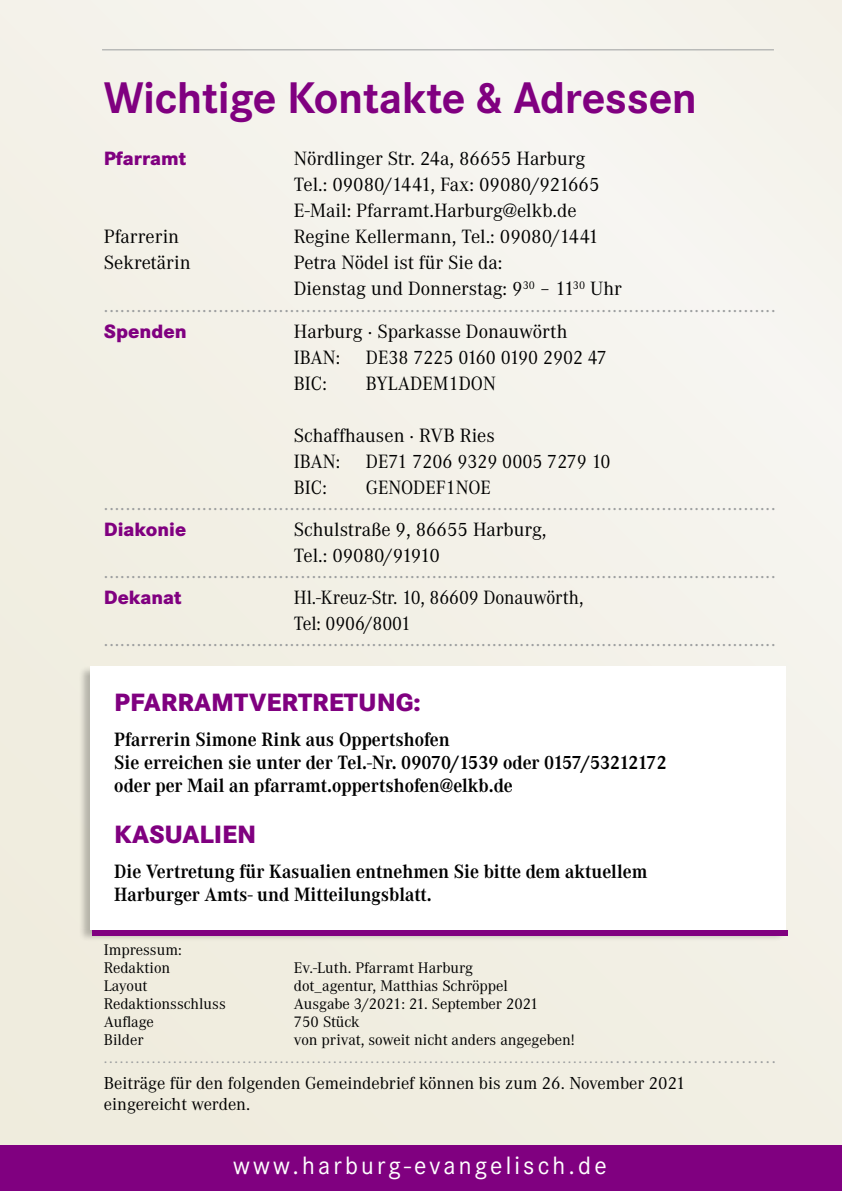
<style>
.page{position:relative;width:842px;height:1191px;background:#f3f1e8}
.page>*{position:absolute;margin:0;border:0;box-sizing:border-box;transform-origin:0 0}
.t1{font:700 46px "Corporate S";letter-spacing:-.01em;color:#800080}
.t2{font:800 26px "Corporate S";color:#800080}
.t3{font:26px "Corporate S";letter-spacing:.125em;color:#fff}
.t4{font:20px "Corporate A";color:#9c9e9f}
.t5{font:20px/26px "Corporate A";color:#000}
.t6{font:700 20px/23px "Corporate A";color:#000;scale:.93 1}
.t7{font:20px "Corporate A";color:#000;scale:.96 1}
.t8{font:20px/26px "Corporate A";color:#000;scale:.95 1}
.t9{font:800 20px "Corporate S";color:#800080}
.t10{font:18px/21px "Corporate A";color:#000}
.t11{font:16px/18px "Corporate A";color:#9c9e9f}
.t12{font:16px/18px "Corporate A";color:#000}
.s1{color:#000}
.s2{font-size:18px}
</style>
<div class="page">
<div style="left:79px;top:666px;width:707px;height:275px;background:#000;opacity:.25"></div>
<div style="left:90px;top:666px;width:696px;height:264px;background:#fff"></div>
<div style="left:92px;top:930px;width:695px;height:6px;background:#800080"></div>
<hr style="left:102px;top:49px;width:672px;height:1px;background:#9c9e9f">
<div style="left:0;top:1145px;width:842px;height:46px;background:#800080"></div>
<h1 class="t1" style="left:104px;top:72px;width:595px">Wichtige Kontakte &amp; Adressen</h1>
<p class="t9" style="left:104px;top:147px;width:84px">Pfarramt</p>
<p class="t5" style="left:294px;top:146px;width:307px">Nördlinger Str. 24a, 86655 Harburg<br>Tel.: 09080/1441, Fax: 09080/921665<br>E-Mail: Pfarramt.Harburg@elkb.de</p>
<p class="t5" style="left:104px;top:224px;width:77px">Pfarrerin</p>
<p class="t5" style="left:294px;top:224px;width:307px">Regine Kellermann, Tel.: 09080/1441</p>
<p class="t5" style="left:104px;top:250px;width:88px">Sekretärin</p>
<p class="t5" style="left:294px;top:250px;width:329px">Petra Nödel ist für Sie da:<br>Dienstag und Donnerstag: 9<sup>30</sup> – 11<sup>30</sup> Uhr</p>
<p class="t4" style="left:104px;top:294px;width:673px">...........................................................................................................................</p>
<p class="t9" style="left:104px;top:319px;width:84px">Spenden</p>
<p class="t5" style="left:294px;top:318px;width:275px">Harburg · Sparkasse Donauwörth<br>IBAN:</p>
<p class="t7" style="left:366px;top:346px;width:253px">DE38 7225 0160 0190 2902 47</p>
<p class="t7" style="left:294px;top:372px;width:36px">BIC:</p>
<p class="t7" style="left:366px;top:372px;width:137px">BYLADEM1DON</p>
<p class="t5" style="left:294px;top:422px;width:203px">Schaffhausen · RVB Ries<br>IBAN:</p>
<p class="t7" style="left:366px;top:450px;width:256px">DE71 7206 9329 0005 7279 10</p>
<p class="t7" style="left:294px;top:476px;width:36px">BIC:</p>
<p class="t7" style="left:366px;top:476px;width:132px">GENODEF1NOE</p>
<p class="t4" style="left:104px;top:492px;width:673px">...........................................................................................................................</p>
<p class="t9" style="left:104px;top:517px;width:84px">Diakonie</p>
<p class="t5" style="left:294px;top:516px;width:254px">Schulstraße 9, 86655 Harburg,<br>Tel.: 09080/91910</p>
<p class="t4" style="left:104px;top:560px;width:673px">...........................................................................................................................</p>
<p class="t9" style="left:104px;top:585px;width:79px">Dekanat</p>
<p class="t8" style="left:294px;top:584px;width:306px">Hl.-Kreuz-Str. 10, 86609 Donauwörth,<br>Tel: 0906/8001</p>
<p class="t4" style="left:104px;top:628px;width:673px">...........................................................................................................................</p>
<h2 class="t2" style="left:114px;top:686px;width:308px">PFARRAMTVERTRETUNG:</h2>
<p class="t6" style="left:114px;top:728px;width:595px">Pfarrerin Simone Rink aus Oppertshofen<br>Sie erreichen sie unter der Tel.-Nr. 09070/1539 oder 0157/53212172 oder per Mail an pfarramt.oppertshofen@elkb.de</p>
<h2 class="t2" style="left:114px;top:818px;width:144px">KASUALIEN</h2>
<p class="t6" style="left:114px;top:860px;width:575px">Die Vertretung für Kasualien entnehmen Sie bitte dem aktuellem<br>Harburger Amts- und Mitteilungsblatt.</p>
<p class="t12" style="left:104px;top:941px;width:79px">Impressum:<br>Redaktion</p>
<p class="t12" style="left:294px;top:959px;width:181px">Ev.-Luth. Pfarramt Harburg</p>
<p class="t12" style="left:104px;top:977px;width:45px">Layout</p>
<p class="t12" style="left:294px;top:977px;width:216px">dot_agentur, Matthias Schröppel</p>
<p class="t12" style="left:104px;top:995px;width:123px">Redaktionsschluss</p>
<p class="t12" style="left:294px;top:995px;width:246px">Ausgabe 3/2021: 21. September 2021</p>
<p class="t12" style="left:104px;top:1013px;width:51px">Auflage</p>
<p class="t12" style="left:294px;top:1013px;width:67px">750 Stück</p>
<p class="t12" style="left:104px;top:1031px;width:41px">Bilder</p>
<p class="t11" style="left:104px;top:1031px;width:673px;text-indent:190px"><span class="s1">von privat, soweit nicht anders angegeben! </span>...............................................................................................<span class="s2">............................</span></p>
<p class="t10" style="left:104px;top:1073px;width:583px">Beiträge für den folgenden Gemeindebrief können bis zum 26. November 2021 eingereicht werden.</p>
<h2 class="t3" style="left:233px;top:1151px;width:375px">www.harburg-evangelisch.de</h2>
</div>
